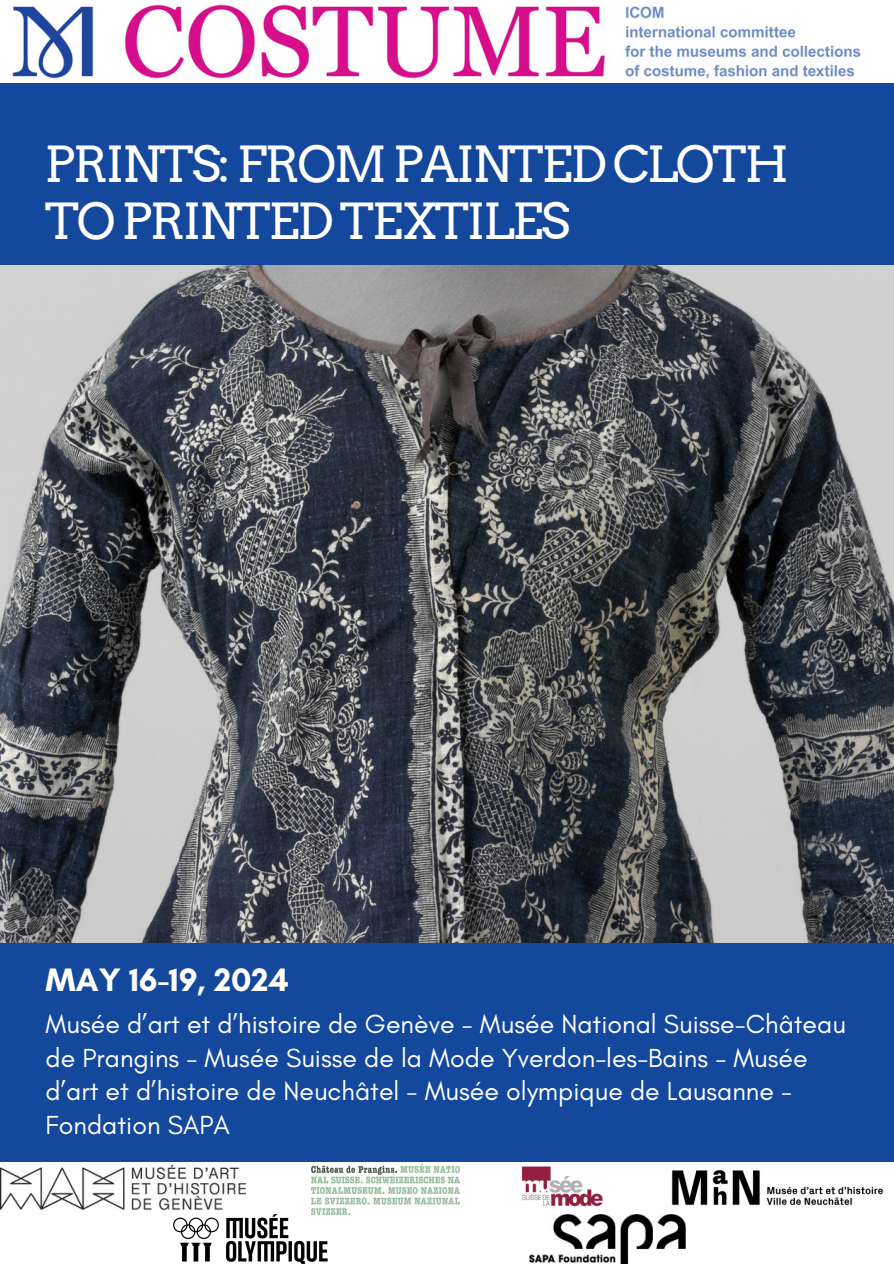
<style>
.page{position:relative;width:894px;height:1264px;background:#fff}
.page>*{position:absolute;margin:0;border:0;box-sizing:border-box;transform-origin:0 0}
.t1{font:49.65px/57.3px "Arvo";letter-spacing:-.05em;color:#fff}
.t2{font:700 33.15px "Glacial Indifference";color:#fff}
.t3{font:26.55px/33.8px "Glacial Indifference";color:#fff}
</style>
<div class="page">
<div style="left:0;top:0;width:893px;height:1263px;background:#14489c"></div>
<img style="left:0;top:265px;width:893px;height:677px">
<img style="left:0;top:0;width:893px;height:82px">
<div style="left:0;top:1162px;width:893px;height:101px;background:#fff"></div>
<img style="left:0;top:1164px;width:245px;height:46px">
<img style="left:312px;top:1164px;width:147px;height:48px">
<img style="left:521px;top:1166px;width:82px;height:41px">
<img style="left:529px;top:1214px;width:155px;height:49px">
<img style="left:671px;top:1169px;width:213px;height:37px">
<img style="left:173px;top:1212px;width:178px;height:51px">
<p class="t1" style="left:45px;top:135px;width:746px">PRINTS: FROM PAINTED CLOTH<br>TO PRINTED TEXTILES</p>
<p class="t2" style="left:46px;top:959px;width:244px">MAY 16-19, 2024</p>
<p class="t3" style="left:46px;top:1006px;width:801px">Musée d’art et d’histoire de Genève - Musée National Suisse-Château de Prangins - Musée Suisse de la Mode Yverdon-les-Bains - Musée d’art et d’histoire de Neuchâtel - Musée olympique de Lausanne - Fondation SAPA</p>
</div>
